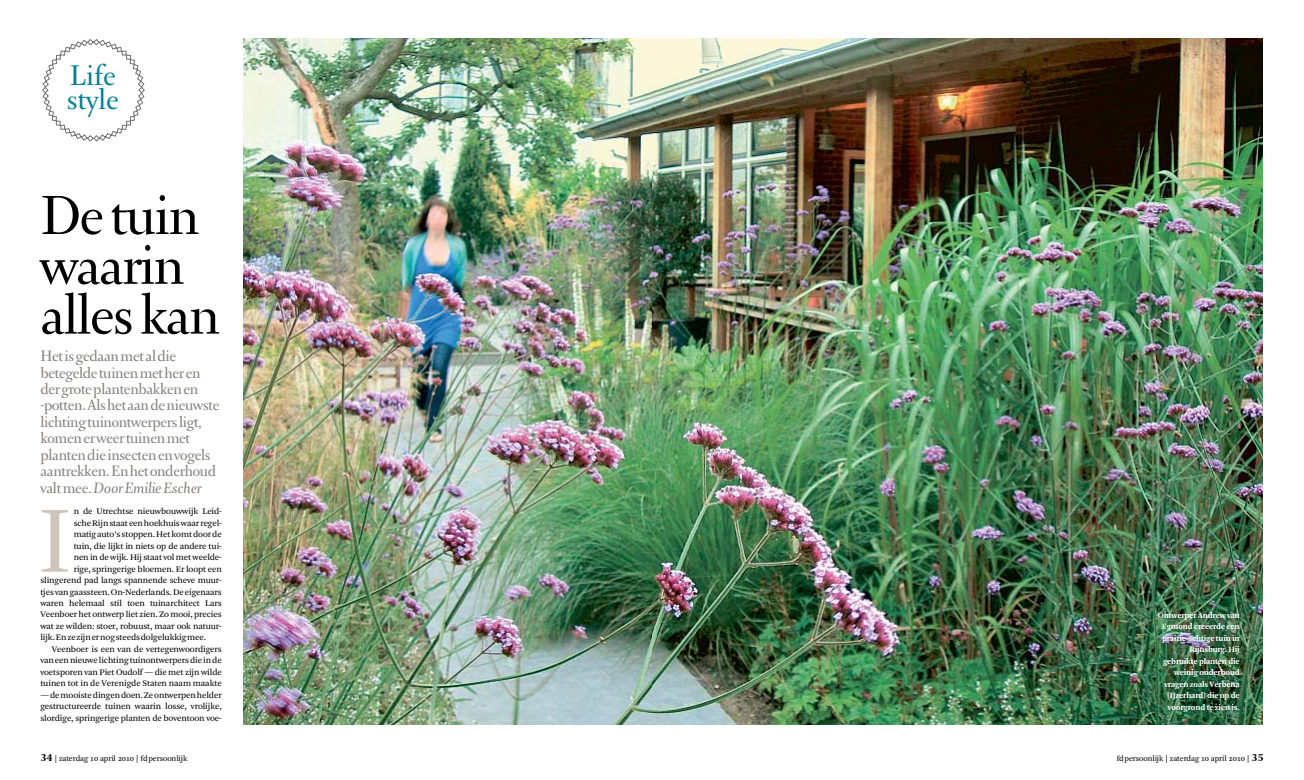
<style>
.page{position:relative;width:1304px;height:780px;background:#fff}
.page>*{position:absolute;margin:0;border:0;box-sizing:border-box;transform-origin:0 0}
.t1{font:106.5px "Arnhem Fine";color:#cec5ba}
.t2{font:65.7px/49.8px "Arnhem Fine";letter-spacing:-.025em;color:#000}
.t3{font:34px/24px "Arnhem Fine Normal OV PPXXRA";color:#008094}
.t4{font:17.9px/16.4px "Arnhem Fine";letter-spacing:-.015em;color:#847e7a}
.t5{font:9px/11.5px "Arnhem Blond";letter-spacing:-.015em;color:#000;text-align:justify}
.t6{font:700 8.5px/11.5px "Arnhem";letter-spacing:-.02em;color:#fff;text-align:right}
.t7{font:8px "Arnhem Blond";letter-spacing:-.015em;color:#000}
.s1{font-style:italic}
.s2{font-family:"Arnhem Fine";font-weight:700;font-size:11.9px}
</style>
<div class="page">
<img style="left:244px;top:38px;width:408px;height:686px">
<svg style="left:42px;top:39px;width:103px;height:103px"></svg>
<img style="left:652px;top:38px;width:611px;height:687px">
<h3 class="t3" style="left:67px;top:65px;width:54px">Life style</h3>
<h2 class="t2" style="left:40px;top:193px;width:181px">De tuin waarin alles kan</h2>
<p class="t4" style="left:40px;top:348px;width:181px">Het is gedaan met al die betegelde tuinen met her en der grote plantenbakken en -potten. Als het aan de nieuwste lichting tuinontwerpers ligt, komen er weer tuinen met planten die insecten en vogels aantrekken. En het onderhoud valt mee. <span class="s1">Door Emilie Escher</span></p>
<h1 class="t1" style="left:38px;top:490px;width:34px">I</h1>
<p class="t5" style="left:74px;top:506px;width:150px">n de Utrechtse nieuwbouwwijk Leid-</p>
<p class="t5" style="left:74px;top:517px;width:150px">sche Rijn staat een hoekhuis waar regel-</p>
<p class="t5" style="left:74px;top:528px;width:150px">matig auto’s stoppen. Het komt door de</p>
<p class="t5" style="left:74px;top:540px;width:150px">tuin, die lijkt in niets op de andere tui-</p>
<p class="t5" style="left:74px;top:551px;width:150px">nen in de wijk. Hij staat vol met weelde-</p>
<p class="t5" style="left:74px;top:563px;width:150px">rige, springerige bloemen. Er loopt een</p>
<p class="t5" style="left:40px;top:574px;width:183px">slingerend pad langs spannende scheve muur-</p>
<p class="t5" style="left:40px;top:586px;width:183px">tjes van gaassteen. On-Nederlands. De eigenaars</p>
<p class="t5" style="left:40px;top:597px;width:183px">waren helemaal stil toen tuinarchitect Lars</p>
<p class="t5" style="left:40px;top:609px;width:183px">Veenboer het ontwerp liet zien. Zo mooi, precies</p>
<p class="t5" style="left:40px;top:620px;width:183px">wat ze wilden: stoer, robuust, maar ook natuur-</p>
<p class="t5" style="left:40px;top:632px;width:167px">lijk. En ze zijn er nog steeds dolgelukkig mee.</p>
<p class="t5" style="left:52px;top:643px;width:172px">Veenboer is een van de vertegenwoordigers</p>
<p class="t5" style="left:40px;top:654px;width:183px">van een nieuwe lichting tuinontwerpers die in de</p>
<p class="t5" style="left:40px;top:666px;width:183px">voetsporen van Piet Oudolf — die met zijn wilde</p>
<p class="t5" style="left:40px;top:677px;width:183px">tuinen tot in de Verenigde Staten naam maakte</p>
<p class="t5" style="left:40px;top:689px;width:183px">— de mooiste dingen doen. Ze ontwerpen helder gestructureerde tuinen waarin losse, vrolijke, slordige, springerige planten de boventoon voe-</p>
<p class="t7" style="left:40px;top:754px;width:149px"><span class="s2">34</span> | zaterdag 10 april 2010 | fd persoonlijk</p>
<p class="t6" style="left:1158px;top:609px;width:83px">Ontwerper Andrew van<br>Egmond creëerde een prairie-achtige tuin in<br>Rijnsburg. Hij gebruikte planten die weinig onderhoud vragen zoals Verbena (IJzerhard) die op de voorgrond te zien is.</p>
<p class="t7" style="left:1117px;top:754px;width:149px">fd persoonlijk | zaterdag 10 april 2010 | <span class="s2">35</span></p>
</div>
